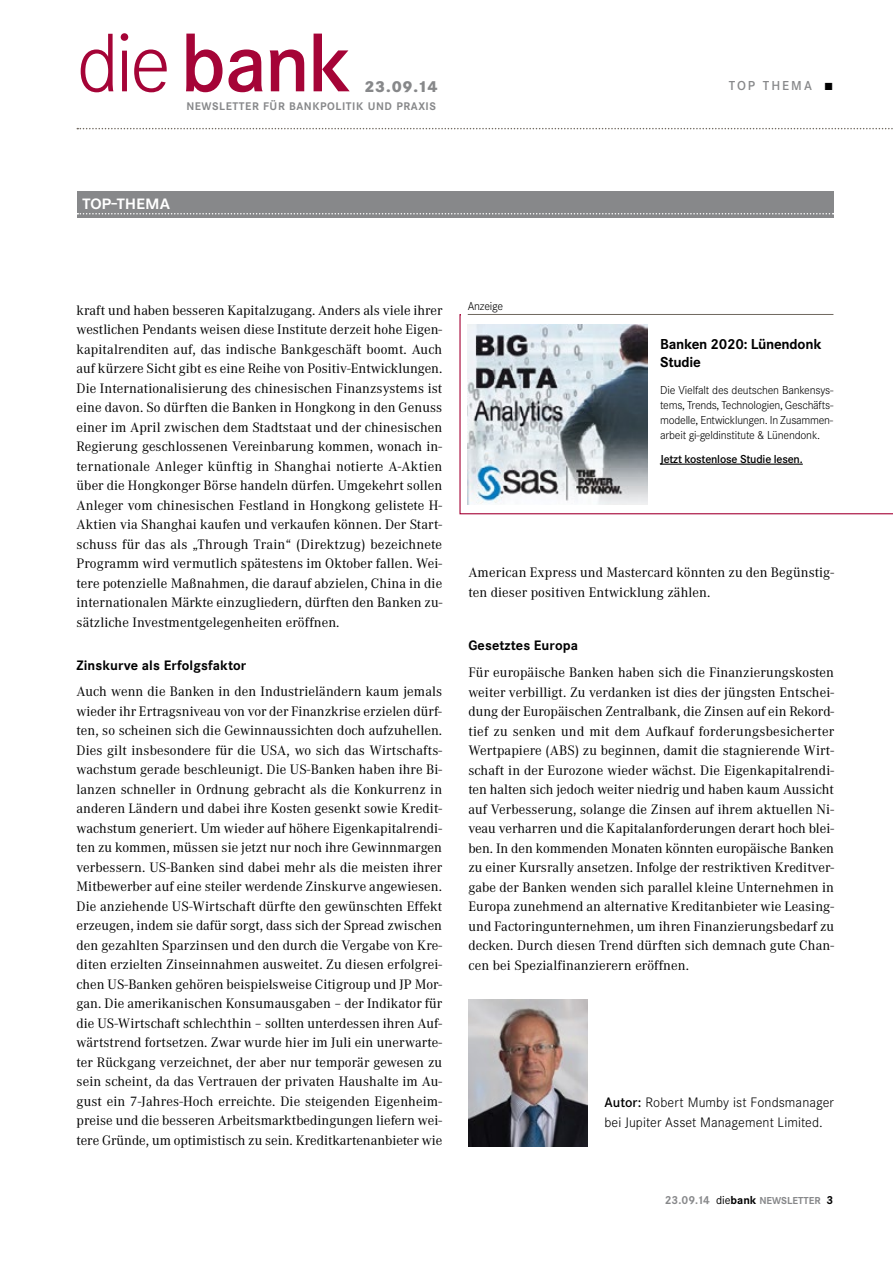
<style>
.page{position:relative;width:893px;height:1263px;background:#fff}
.page>*{position:absolute;margin:0;border:0;box-sizing:border-box;transform-origin:0 0}
.t1{font:600 86.1px "Corporate S";color:#a50437}
.t2{font:600 21px "Corporate SSC";letter-spacing:-.015em;color:#fff}
.t3{font:800 16.5px "Corporate S";color:#87888a}
.t4{font:700 15px/18px "Corporate S";letter-spacing:-.015em;color:#000}
.t5{font:14.25px/19.5px "Corporate A";letter-spacing:.01em;color:#000;text-align:justify}
.t6{font:300 14.25px/19.5px "Corporate S";letter-spacing:.01em;color:#000}
.t7{font:700 14.25px "Corporate S";letter-spacing:.01em;color:#000}
.t8{font:600 13.5px "Corporate S";letter-spacing:.15em;color:#87888a}
.t9{font:300 12px/15px "Corporate S";letter-spacing:-.015em;color:#000;text-align:justify}
.t10{font:600 12px "Corporate S";letter-spacing:-.015em;color:#000}
.t11{font:700 11.55px "Corporate S";letter-spacing:.05em;color:#87888a}
.t12{font:700 10.5px "Corporate S";color:#87888a}
.s1{font-weight:300}
.s2{font-family:"The Sans Bold Expert";font-weight:400;font-size:10.5px;color:#000}
.s3{font-weight:600}
.s4{font-size:12px}
.s5{font-weight:400;font-size:12px;color:#000}
.s6{font-size:12px;color:#000}
</style>
<div class="page">
<svg style="left:77px;top:128px;width:816px;height:1px"></svg>
<svg style="left:459px;top:314px;width:434px;height:200px"></svg>
<div style="left:462px;top:305px;width:431px;height:11px;background:#fff"></div>
<hr style="left:468px;top:314px;width:365px;height:1px;background:#6f685f">
<img style="left:468px;top:324px;width:180px;height:180px">
<img style="left:468px;top:999px;width:119px;height:147px">
<hr style="left:660px;top:464px;width:143px;height:1px;background:#000">
<div style="left:77px;top:191px;width:756px;height:26px;background:#87888a"></div>
<svg style="left:77px;top:213px;width:756px;height:1px"></svg>
<h1 class="t1" style="left:77px;top:13px;width:276px"><span class="s1">die</span>bank</h1>
<p class="t11" style="left:186px;top:100px;width:251px">NEWSLETTER FÜR BANKPOLITIK UND PRAXIS</p>
<p class="t3" style="left:364px;top:76px;width:75px">23.09.14</p>
<h2 class="t2" style="left:82px;top:190px;width:90px">top-thema</h2>
<p class="t8" style="left:729px;top:78px;width:106px">TOP THEMA <span class="s2">ó</span></p>
<p class="t5" style="left:77px;top:301px;width:367px">kraft und haben besseren Kapitalzugang. Anders als viele ihrer westlichen Pendants weisen diese Institute derzeit hohe Eigen&shy;kapitalrenditen auf, das indische Bankgeschäft boomt. Auch auf kürzere Sicht gibt es eine Reihe von Positiv-Entwicklungen.<br>Die Internationalisierung des chinesischen Finanzsystems ist eine davon. So dürften die Banken in Hongkong in den Genuss einer im April zwischen dem Stadtstaat und der chinesischen Regierung geschlossenen Vereinbarung kommen, wonach in&shy;ternationale Anleger künftig in Shanghai notierte A-Aktien über die Hongkonger Börse handeln dürfen. Umgekehrt sollen Anleger vom chinesischen Festland in Hongkong gelistete H-Aktien via Shanghai kaufen und verkaufen können. Der Start&shy;schuss für das als „Through Train“ (Direktzug) bezeichnete Programm wird vermutlich spätestens im Oktober fallen. Wei&shy;tere potenzielle Maßnahmen, die darauf abzielen, China in die internationalen Märkte einzugliedern, dürften den Banken zu&shy;sätzliche Investmentgelegenheiten eröffnen.</p>
<p class="t7" style="left:77px;top:657px;width:171px">Zinskurve als Erfolgsfaktor</p>
<p class="t5" style="left:77px;top:682px;width:367px">Auch wenn die Banken in den Industrieländern kaum jemals wieder ihr Ertragsniveau von vor der Finanzkrise erzielen dürf&shy;ten, so scheinen sich die Gewinnaussichten doch aufzuhellen.<br>Dies gilt insbesondere für die USA, wo sich das Wirtschafts&shy;wachstum gerade beschleunigt. Die US-Banken haben ihre Bi&shy;lanzen schneller in Ordnung gebracht als die Konkurrenz in anderen Ländern und dabei ihre Kosten gesenkt sowie Kredit&shy;wachstum generiert. Um wieder auf höhere Eigenkapitalrendi&shy;ten zu kommen, müssen sie jetzt nur noch ihre Gewinnmargen verbessern. US-Banken sind dabei mehr als die meisten ihrer Mitbewerber auf eine steiler werdende Zinskurve angewiesen.<br>Die anziehende US-Wirtschaft dürfte den gewünschten Effekt erzeugen, indem sie dafür sorgt, dass sich der Spread zwischen den gezahlten Sparzinsen und den durch die Vergabe von Kre&shy;diten erzielten Zinseinnahmen ausweitet. Zu diesen erfolgrei&shy;chen US-Banken gehören beispielsweise Citigroup und JP Mor&shy;gan. Die amerikanischen Konsumausgaben – der Indikator für die US-Wirtschaft schlechthin – sollten unterdessen ihren Auf&shy;wärtstrend fortsetzen. Zwar wurde hier im Juli ein unerwarte&shy;ter Rückgang verzeichnet, der aber nur temporär gewesen zu sein scheint, da das Vertrauen der privaten Haushalte im Au&shy;gust ein 7-Jahres-Hoch erreichte. Die steigenden Eigenheim&shy;preise und die besseren Arbeitsmarktbedingungen liefern wei&shy;tere Gründe, um optimistisch zu sein. Kreditkartenanbieter wie</p>
<p class="t9" style="left:468px;top:299px;width:37px">Anzeige</p>
<p class="t4" style="left:660px;top:335px;width:163px">Banken 2020: Lünendonk<br>Studie</p>
<p class="t9" style="left:660px;top:383px;width:175px">Die Vielfalt des deutschen Bankensys&shy;tems, Trends, Technologien, Geschäfts&shy;modelle, Entwicklungen. In Zusammen&shy;arbeit gi-geldinstitute &amp; Lünendonk.</p>
<p class="t10" style="left:660px;top:452px;width:144px">Jetzt kostenlose Studie lesen.</p>
<p class="t5" style="left:468px;top:563px;width:367px">American Express und Mastercard könnten zu den Begünstig&shy;ten dieser positiven Entwicklung zählen.</p>
<p class="t7" style="left:468px;top:637px;width:111px">Gesetztes Europa</p>
<p class="t5" style="left:468px;top:663px;width:367px">Für europäische Banken haben sich die Finanzierungskosten weiter verbilligt. Zu verdanken ist dies der jüngsten Entschei&shy;dung der Europäischen Zentralbank, die Zinsen auf ein Rekord&shy;tief zu senken und mit dem Aufkauf forderungsbesicherter Wertpapiere (ABS) zu beginnen, damit die stagnierende Wirt&shy;schaft in der Eurozone wieder wächst. Die Eigenkapitalrendi&shy;ten halten sich jedoch weiter niedrig und haben kaum Aussicht auf Verbesserung, solange die Zinsen auf ihrem aktuellen Ni&shy;veau verharren und die Kapitalanforderungen derart hoch blei&shy;ben. In den kommenden Monaten könnten europäische Banken zu einer Kursrally ansetzen. Infolge der restriktiven Kreditver&shy;gabe der Banken wenden sich parallel kleine Unternehmen in Europa zunehmend an alternative Kreditanbieter wie Leasing&shy;und Factoringunternehmen, um ihren Finanzierungsbedarf zu decken. Durch diesen Trend dürften sich demnach gute Chan&shy;cen bei Spezialfinanzierern eröffnen.</p>
<p class="t6" style="left:604px;top:1093px;width:231px"><span class="s3">Autor:</span> Robert Mumby ist Fondsmanager bei Jupiter Asset Management Limited.</p>
<p class="t12" style="left:665px;top:1195px;width:170px"><span class="s4">23.09.14</span> <span class="s5">die</span><span class="s6">bank</span> NEWSLETTER <span class="s6">3</span></p>
</div>
